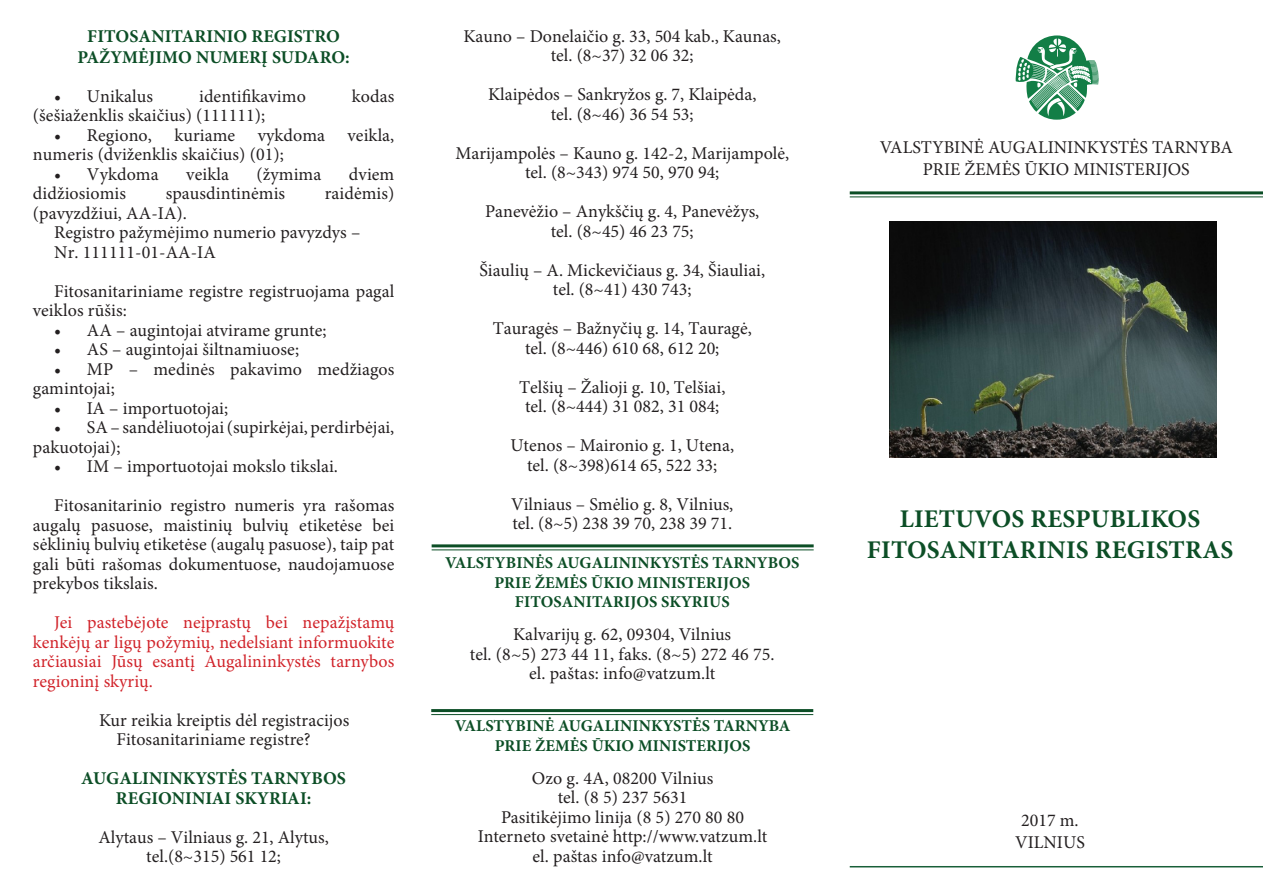
<style>
.page{position:relative;width:1263px;height:893px;background:#fff}
.page>*{position:absolute;margin:0;border:0;box-sizing:border-box;transform-origin:0 0}
.t1{font:700 25.5px/30.6px "Minion Pro";letter-spacing:.01em;color:#0c4e26;text-align:center}
.t2{font:18px/19.5px "Minion Pro";color:#231f20}
.t3{font:18px/19.5px "Minion Pro";letter-spacing:.005em;color:#d1232a;text-align:justify}
.t4{font:700 18px/21px "Minion Pro";letter-spacing:.005em;color:#0c4e26;text-align:center}
.t5{font:700 16.5px/19.5px "Minion Pro";letter-spacing:.005em;color:#0c4e26;text-align:center}
</style>
<div class="page">
<hr style="left:850px;top:191px;width:413px;height:3px;background:#0c4e26">
<hr style="left:850px;top:196px;width:413px;height:1px;background:#0c4e26">
<svg style="left:1015px;top:35px;width:84px;height:85px"></svg>
<hr style="left:850px;top:866px;width:413px;height:1px;background:#195f39">
<hr style="left:431px;top:709px;width:382px;height:3px;background:#0c4e26">
<hr style="left:431px;top:714px;width:382px;height:1px;background:#0c4e26">
<hr style="left:432px;top:544px;width:382px;height:3px;background:#0c4e26">
<hr style="left:432px;top:549px;width:382px;height:1px;background:#0c4e26">
<img style="left:890px;top:221px;width:326px;height:236px">
<p class="t4" style="left:77px;top:25px;width:274px">FITOSANITARINIO REGISTRO<br>PAŽYMĖJIMO NUMERĮ SUDARO:</p>
<p class="t2" style="left:54px;top:86px;width:100px">• Unikalus</p>
<p class="t2" style="left:199px;top:86px;width:108px">identifikavimo</p>
<p class="t2" style="left:352px;top:86px;width:44px">kodas</p>
<p class="t2" style="left:33px;top:106px;width:234px">(šešiaženklis skaičius) (111111);</p>
<p class="t2" style="left:33px;top:125px;width:363px;text-indent:21px">• Regiono, kuriame vykdoma veikla, numeris (dviženklis skaičius) (01);</p>
<p class="t2" style="left:54px;top:164px;width:106px">• Vykdoma</p>
<p class="t2" style="left:186px;top:164px;width:44px">veikla</p>
<p class="t2" style="left:257px;top:164px;width:66px">(žymima</p>
<p class="t2" style="left:349px;top:164px;width:47px">dviem</p>
<p class="t2" style="left:33px;top:184px;width:95px">didžiosiomis</p>
<p class="t2" style="left:166px;top:184px;width:121px">spausdintinėmis</p>
<p class="t2" style="left:325px;top:184px;width:71px">raidėmis)</p>
<p class="t2" style="left:33px;top:203px;width:156px">(pavyzdžiui, AA-IA).</p>
<p class="t2" style="left:54px;top:223px;width:308px">Registro pažymėjimo numerio pavyzdys –</p>
<p class="t2" style="left:54px;top:242px;width:163px">Nr. 111111-01-AA-IA</p>
<p class="t2" style="left:33px;top:281px;width:363px;text-indent:21px">Fitosanitariniame registre registruojama pagal veiklos rūšis:</p>
<p class="t2" style="left:54px;top:320px;width:274px">• AA – augintojai atvirame grunte;</p>
<p class="t2" style="left:54px;top:340px;width:246px">• AS – augintojai šiltnamiuose;</p>
<p class="t2" style="left:33px;top:359px;width:363px;text-indent:21px">• MP – medinės pakavimo medžiagos gamintojai;</p>
<p class="t2" style="left:54px;top:398px;width:175px">• IA – importuotojai;</p>
<p class="t2" style="left:33px;top:418px;width:363px;text-indent:21px">• SA – sandėliuotojai (supirkėjai, perdirbėjai, pakuotojai);</p>
<p class="t2" style="left:54px;top:457px;width:285px">• IM – importuotojai mokslo tikslai.</p>
<p class="t2" style="left:33px;top:496px;width:363px;text-align:justify;text-indent:21px">Fitosanitarinio registro numeris yra rašomas augalų pasuose, maistinių bulvių etiketėse bei sėklinių bulvių etiketėse (augalų pasuose), taip pat gali būti rašomas dokumentuose, naudojamuose prekybos tikslais.</p>
<p class="t3" style="left:33px;top:613px;width:363px;text-indent:21px">Jei pastebėjote neįprastų bei nepažįstamų kenkėjų ar ligų požymių, nedelsiant informuokite arčiausiai Jūsų esantį Augalininkystės tarnybos regioninį skyrių.</p>
<p class="t2" style="left:117px;top:710px;width:234px;text-indent:-17px">Kur reikia kreiptis dėl registracijos<br>Fitosanitariniame registre?</p>
<p class="t4" style="left:81px;top:769px;width:266px;line-height:19.5px">AUGALININKYSTĖS TARNYBOS<br>REGIONINIAI SKYRIAI:</p>
<p class="t2" style="left:99px;top:827px;width:232px">Alytaus – Vilniaus g. 21, Alytus,</p>
<p class="t2" style="left:146px;top:847px;width:136px">tel.(8~315) 561 12;</p>
<p class="t2" style="left:463px;top:26px;width:319px">Kauno – Donelaičio g. 33, 504 kab., Kaunas,</p>
<p class="t2" style="left:551px;top:46px;width:144px">tel. (8~37) 32 06 32;</p>
<p class="t2" style="left:488px;top:85px;width:270px">Klaipėdos – Sankryžos g. 7, Klaipėda,</p>
<p class="t2" style="left:551px;top:104px;width:144px">tel. (8~46) 36 54 53;</p>
<p class="t2" style="left:455px;top:143px;width:335px">Marijampolės – Kauno g. 142-2, Marijampolė,</p>
<p class="t2" style="left:525px;top:163px;width:196px">tel. (8~343) 974 50, 970 94;</p>
<p class="t2" style="left:485px;top:202px;width:276px">Panevėžio – Anykščių g. 4, Panevėžys,</p>
<p class="t2" style="left:551px;top:221px;width:144px">tel. (8~45) 46 23 75;</p>
<p class="t2" style="left:479px;top:260px;width:287px">Šiaulių – A. Mickevičiaus g. 34, Šiauliai,</p>
<p class="t2" style="left:553px;top:280px;width:140px">tel. (8~41) 430 743;</p>
<p class="t2" style="left:493px;top:319px;width:261px">Tauragės – Bažnyčių g. 14, Tauragė,</p>
<p class="t2" style="left:525px;top:338px;width:196px">tel. (8~446) 610 68, 612 20;</p>
<p class="t2" style="left:519px;top:377px;width:208px">Telšių – Žalioji g. 10, Telšiai,</p>
<p class="t2" style="left:525px;top:397px;width:196px">tel. (8~444) 31 082, 31 084;</p>
<p class="t2" style="left:510px;top:436px;width:225px">Utenos – Maironio g. 1, Utena,</p>
<p class="t2" style="left:527px;top:455px;width:192px">tel. (8~398)614 65, 522 33;</p>
<p class="t2" style="left:511px;top:494px;width:224px">Vilniaus – Smėlio g. 8, Vilnius,</p>
<p class="t2" style="left:512px;top:514px;width:221px">tel. (8~5) 238 39 70, 238 39 71.</p>
<p class="t5" style="left:445px;top:553px;width:356px">VALSTYBINĖS AUGALININKYSTĖS TARNYBOS<br>PRIE ŽEMĖS ŪKIO MINISTERIJOS</p>
<p class="t5" style="left:515px;top:592px;width:216px">FITOSANITARIJOS SKYRIUS</p>
<p class="t2" style="left:513px;top:625px;width:219px">Kalvarijų g. 62, 09304, Vilnius</p>
<p class="t2" style="left:470px;top:644px;width:306px">tel. (8~5) 273 44 11, faks. (8~5) 272 46 75.</p>
<p class="t2" style="left:529px;top:664px;width:188px">el. paštas: info@vatzum.lt</p>
<p class="t5" style="left:455px;top:716px;width:337px">VALSTYBINĖ AUGALININKYSTĖS TARNYBA</p>
<p class="t5" style="left:495px;top:736px;width:257px">PRIE ŽEMĖS ŪKIO MINISTERIJOS</p>
<p class="t2" style="left:532px;top:768px;width:183px">Ozo g. 4A, 08200 Vilnius</p>
<p class="t2" style="left:558px;top:788px;width:131px">tel. (8 5) 237 5631</p>
<p class="t2" style="left:501px;top:807px;width:245px">Pasitikėjimo linija (8 5) 270 80 80</p>
<p class="t2" style="left:478px;top:827px;width:291px">Interneto svetainė http://www.vatzum.lt</p>
<p class="t2" style="left:533px;top:846px;width:182px">el. paštas info@vatzum.lt</p>
<p class="t2" style="left:880px;top:138px;width:355px">VALSTYBINĖ AUGALININKYSTĖS TARNYBA</p>
<p class="t2" style="left:923px;top:160px;width:268px">PRIE ŽEMĖS ŪKIO MINISTERIJOS</p>
<p class="t1" style="left:867px;top:503px;width:368px">LIETUVOS RESPUBLIKOS<br>FITOSANITARINIS REGISTRAS</p>
<p class="t2" style="left:1021px;top:811px;width:59px">2017 m.</p>
<p class="t2" style="left:1015px;top:832px;width:71px">VILNIUS</p>
</div>
